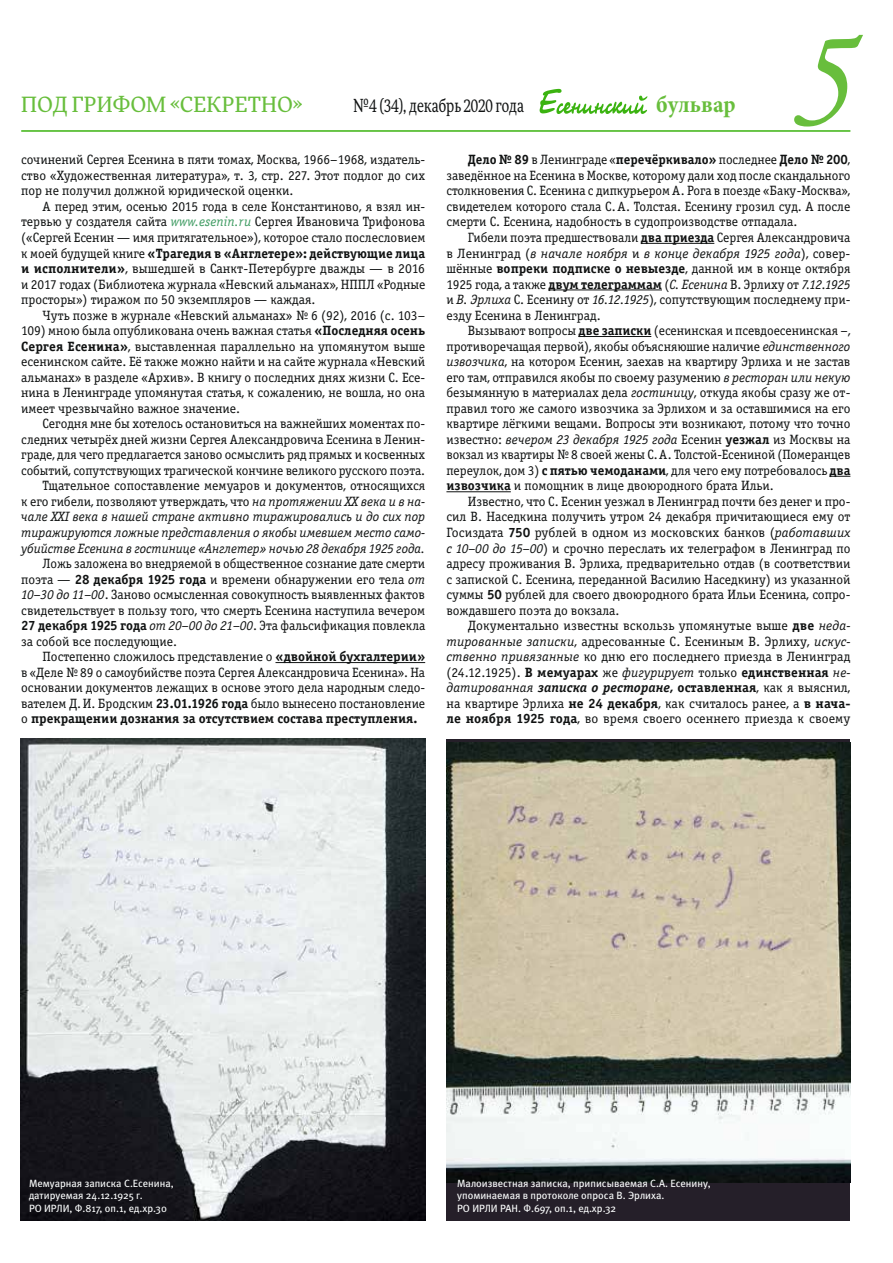
<style>
.page{position:relative;width:893px;height:1263px;background:#fff}
.page>*{position:absolute;margin:0;border:0;box-sizing:border-box;transform-origin:0 0}
.t1{font:150px "Monotype Corsiva";color:#68be3c}
.t2{font:700 condensed 24px "Minion Pro";color:#68be3c}
.t3{font:21px "More Pro";letter-spacing:.01em;color:#68be3c}
.t4{font:18px "More Pro";color:#101212;scale:.75 1}
.t5{font:13.5px/15.6px "Officina Serif Book C";color:#101212;text-align:justify}
.t6{font:13.5px "Officina Serif Bold C";color:#101212}
.t7{font:italic 13.5px "Officina Serif Bold C";letter-spacing:.005em;color:#101212}
.t8{font:10.5px/12.6px "Meta Book C";color:#fcfefe}
.s1{font-style:italic;color:#3c9a60}
.s2{font-family:"Officina Serif Book C"}
.s3{font-family:"Officina Serif Bold C"}
.s4{font-style:italic}
.s5{font-style:normal}
.s6{font-family:"Officina Serif Book C";font-style:normal}
</style>
<div class="page">
<hr style="left:21px;top:130px;width:829px;height:2px;background:#3bb310">
<svg style="left:540px;top:89px;width:107px;height:25px"></svg>
<hr style="left:275px;top:662px;width:150px;height:1px;background:#101212">
<hr style="left:641px;top:243px;width:73px;height:1px;background:#101212">
<hr style="left:549px;top:290px;width:113px;height:1px;background:#101212">
<hr style="left:578px;top:336px;width:73px;height:1px;background:#101212">
<svg style="left:830px;top:476px;width:20px;height:1px"></svg>
<hr style="left:446px;top:491px;width:65px;height:1px;background:#101212">
<img style="left:21px;top:739px;width:404px;height:481px">
<div style="left:446px;top:739px;width:404px;height:481px;background:#251f29"></div>
<img style="left:446px;top:743px;width:404px;height:439px">
<h3 class="t3" style="left:21px;top:90px;width:283px">ПОД ГРИФОМ «СЕКРЕТНО»</h3>
<h3 class="t4" style="left:353px;top:93px;width:229px">№4 (34), декабрь 2020 года</h3>
<h2 class="t2" style="left:656px;top:87px;width:81px">бульвар</h2>
<h1 class="t1" style="left:784px;top:-12px;width:67px">5</h1>
<p class="t5" style="left:21px;top:152px;width:405px">сочинений Сергея Есенина в пяти томах, Москва, 1966–1968, издатель&shy;ство «Художественная литература», т. 3, стр. 227. Этот подлог до сих пор не получил должной юридической оценки.</p>
<p class="t5" style="left:21px;top:199px;width:406px;text-indent:21px">А перед этим, осенью 2015 года в селе Константиново, я взял ин&shy;тервью у создателя сайта <span class="s1">www.esenin.ru</span> Сергея Ивановича Трифонова («Сергей Есенин — имя притягательное»), которое стало послесловием</p>
<p class="t6" style="left:21px;top:245px;width:405px"><span class="s2">к моей будущей книге</span> «Трагедия в «Англетере»: действующие лица</p>
<p class="t5" style="left:21px;top:261px;width:406px"><span class="s3">и исполнители»</span>, вышедшей в Санкт-Петербурге дважды — в 2016 и 2017 годах (Библиотека журнала «Невский альманах», НППЛ «Родные просторы») тиражом по 50 экземпляров — каждая.</p>
<p class="t5" style="left:21px;top:308px;width:406px;text-indent:21px">Чуть позже в журнале «Невский альманах» № 6 (92), 2016 (с. 103– 109) мною была опубликована очень важная статья <span class="s3">«Последняя осень Сергея Есенина»</span>, выставленная параллельно на упомянутом выше есенинском сайте. Её также можно найти и на сайте журнала «Невский альманах» в разделе «Архив». В книгу о последних днях жизни С. Есе&shy;нина в Ленинграде упомянутая статья, к сожалению, не вошла, но она имеет чрезвычайно важное значение.</p>
<p class="t5" style="left:21px;top:416px;width:406px;text-align:right">Сегодня мне бы хотелось остановиться на важнейших моментах по&shy;следних четырёх дней жизни Сергея Александровича Есенина в Ленин&shy;граде, для чего предлагается заново осмыслить ряд прямых и косвенных событий, сопутствующих трагической кончине великого русского поэта.<br>Тщательное сопоставление мемуаров и документов, относящихся<br>к его гибели, позволяют утверждать, что <span class="s4">на протяжении XX века и в на&shy;чале XXI века в нашей стране активно тиражировались и до сих пор тиражируются ложные представления о якобы имевшем место само&shy;убийстве Есенина в гостинице «Англетер» ночью 28 декабря 1925 года.</span></p>
<p class="t5" style="left:21px;top:556px;width:406px;text-indent:21px">Ложь заложена во внедряемой в общественное сознание дате смерти поэта — <span class="s3">28 декабря 1925 года</span> и времени обнаружении его тела <span class="s4">от 10–30 до 11–00</span>. Заново осмысленная совокупность выявленных фактов свидетельствует в пользу того, что смерть Есенина наступила вечером <span class="s3">27 декабря 1925 года</span> <span class="s4">от 20–00 до 21–00</span>. Эта фальсификация повлекла за собой все последующие.</p>
<p class="t5" style="left:21px;top:649px;width:405px;text-indent:21px">Постепенно сложилось представление о <span class="s3">«двойной бухгалтерии» </span>в «Деле № 89 о самоубийстве поэта Сергея Александровича Есенина». На основании документов лежащих в основе этого дела народным следо&shy;вателем Д.И. Бродским <span class="s3">23.01.1926 года</span> было вынесено постановление</p>
<p class="t6" style="left:21px;top:711px;width:398px"><span class="s2">о</span> прекращении дознания за отсутствием состава преступления.</p>
<p class="t6" style="left:468px;top:152px;width:384px">Дело № 89 <span class="s2">в Ленинграде «</span>перечёркивало» <span class="s2">последнее</span> Дело № 200<span class="s2">,</span></p>
<p class="t5" style="left:446px;top:168px;width:406px">заведённое на Есенина в Москве, которому дали ход после скандального столкновения С. Есенина с дипкурьером А. Рога в поезде «Баку-Москва», свидетелем которого стала С.А. Толстая. Есенину грозил суд. А после смерти С. Есенина, надобность в судопроизводстве отпадала.</p>
<p class="t5" style="left:446px;top:230px;width:405px;text-indent:21px">Гибели поэта предшествовали <span class="s3">два приезда</span> Сергея Александровича в Ленинград (<span class="s4">в начале ноября</span> и <span class="s4">в конце декабря 1925 года</span>), совер&shy;шённые <span class="s3">вопреки подписке о невыезде</span>, данной им в конце октября 1925 года, а также <span class="s3">двум телеграммам</span> (<span class="s4">С. Есенина</span> В. Эрлиху от <span class="s4">7.12.1925 </span>и <span class="s4">В. Эрлиха</span> С. Есенину от <span class="s4">16.12.1925</span>), сопутствующим последнему при&shy;езду Есенина в Ленинград.</p>
<p class="t5" style="left:446px;top:323px;width:405px;text-indent:21px">Вызывают вопросы <span class="s3">две записки</span> (есенинская и псевдоесенинская –, противоречащая первой), якобы объясняюшие наличие <span class="s4">единственного извозчика</span>, на котором Есенин, заехав на квартиру Эрлиха и не застав его там, отправился якобы по своему разумению <span class="s4">в ресторан или некую </span>безымянную в материалах дела <span class="s4">гостиницу</span>, откуда якобы сразу же от&shy;правил того же самого извозчика за Эрлихом и за оставшимися на его квартире лёгкими вещами. Вопросы эти возникают, потому что точно известно: <span class="s4">вечером 23 декабря 1925 года</span> Есенин <span class="s3">уезжал</span> из Москвы на вокзал из квартиры № 8 своей жены С.А. Толстой-Есениной (Померанцев переулок, дом 3) <span class="s3">с пятью чемоданами</span>, для чего ему потребовалось <span class="s3">два извозчика</span> и помощник в лице двоюродного брата Ильи.</p>
<p class="t5" style="left:446px;top:494px;width:405px;text-indent:21px">Известно, что С. Есенин уезжал в Ленинград почти без денег и про&shy;сил В. Наседкина получить утром 24 декабря причитающиеся ему от Госиздата <span class="s3">750</span> рублей в одном из московских банков (<span class="s4">работавших с 10–00 до 15–00</span>) и срочно переслать их телеграфом в Ленинград по адресу проживания В. Эрлиха, предварительно отдав (в соответствии с запиской С. Есенина, переданной Василию Наседкину) из указанной суммы <span class="s3">50</span> рублей для своего двоюродного брата Ильи Есенина, сопро&shy;вождавшего поэта до вокзала.</p>
<p class="t5" style="left:446px;top:618px;width:405px;text-indent:21px">Документально известны вскользь упомянутые выше <span class="s3">две</span> <span class="s4">неда&shy;тированные записки</span>, адресованные С. Есениным В. Эрлиху, <span class="s4">искус&shy;ственно привязанные</span> ко дню его последнего приезда в Ленинград (24.12.1925). <span class="s3">В мемуарах</span> же <span class="s4">фигурирует</span> только <span class="s3">единственная</span> <span class="s4">не-</span></p>
<p class="t7" style="left:446px;top:680px;width:405px"><span class="s2">датированная</span> записка о ресторане<span class="s5">, оставленная</span><span class="s6">, как я выяснил,</span></p>
<p class="t5" style="left:446px;top:696px;width:405px">на квартире Эрлиха <span class="s3">не 24 декабря</span>, как считалось ранее, а <span class="s3">в нача&shy;ле ноября 1925 года</span>, во время своего осеннего приезда к своему</p>
<p class="t8" style="left:29px;top:1177px;width:146px">Мемуарная записка С.Есенина, датируемая 24.12.1925 г.<br>РО ИРЛИ, Ф.817, оп.1, ед.хр.30</p>
<p class="t8" style="left:457px;top:1177px;width:255px">Малоизвестная записка, приписываемая С.А. Есенину, упоминаемая в протоколе опроса В. Эрлиха.<br>РО ИРЛИ РАН. Ф.697, оп.1, ед.хр.32</p>
</div>
